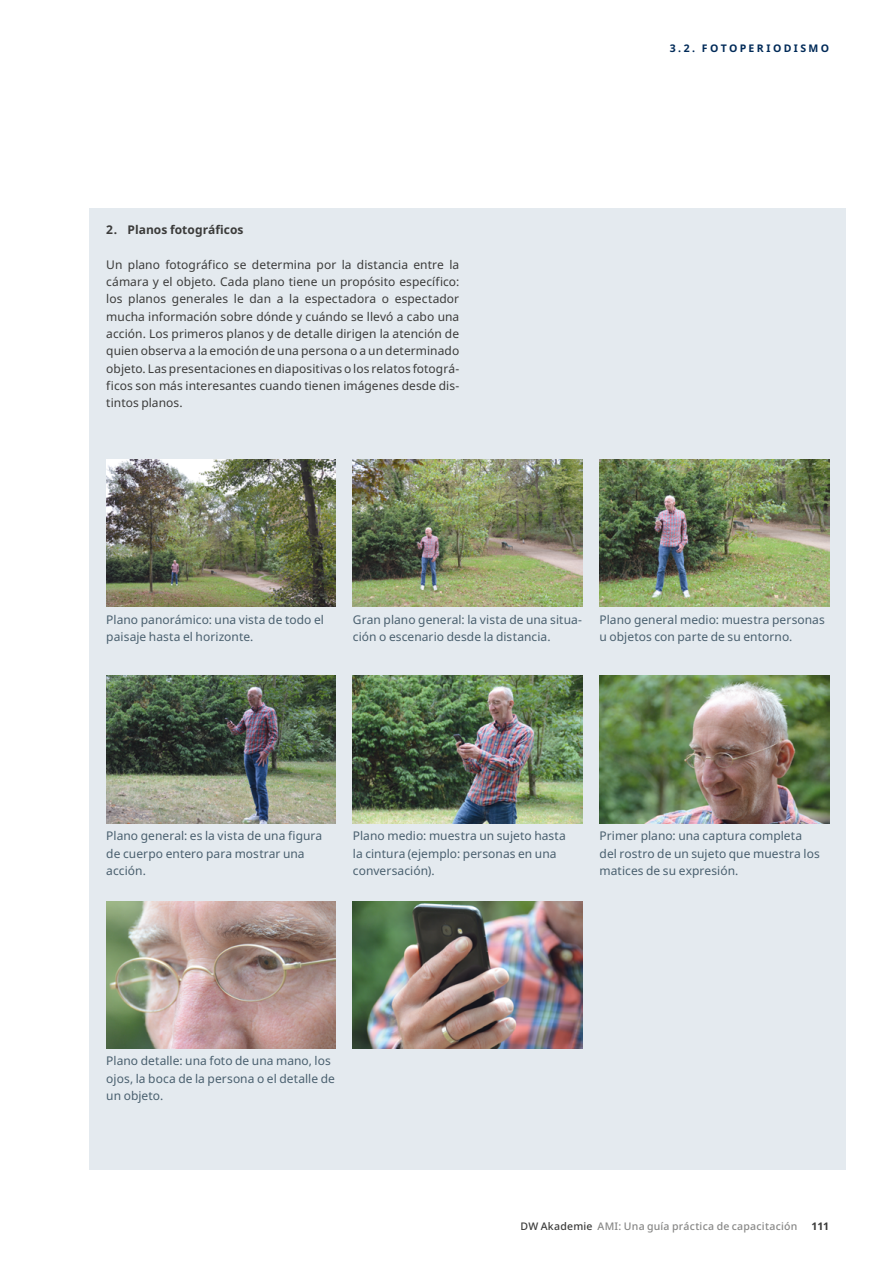
<style>
.page{position:relative;width:893px;height:1263px;background:#fff}
.page>*{position:absolute;margin:0;border:0;box-sizing:border-box;transform-origin:0 0}
.t1{font:12px/17.4px "Noto Sans";letter-spacing:.005em;color:#495f6e}
.t2{font:12px/17.4px "Noto Sans";letter-spacing:.005em;color:#3b3b3a;text-align:justify}
.t3{font:700 12px "Noto Sans";letter-spacing:.005em;color:#3b3b3a}
.t4{font:500 10.5px "Noto Sans";letter-spacing:.02em;color:#878786}
.t5{font:700 10.5px "Noto Sans";letter-spacing:.225em;color:#002a58}
.t6{font:700 10.5px "Noto Sans";color:#3b3b3a}
.s1{color:#3b3b3a}
</style>
<div class="page">
<div style="left:89px;top:208px;width:757px;height:961px;background:#e4eaef"></div>
<img style="left:106px;top:901px;width:230px;height:147px">
<img style="left:353px;top:901px;width:230px;height:147px">
<img style="left:106px;top:459px;width:230px;height:147px">
<img style="left:106px;top:676px;width:230px;height:147px">
<img style="left:353px;top:459px;width:230px;height:147px">
<img style="left:353px;top:676px;width:230px;height:147px">
<img style="left:600px;top:459px;width:229px;height:147px">
<img style="left:600px;top:676px;width:229px;height:147px">
<p class="t3" style="left:106px;top:221px;width:139px">2. Planos fotográficos</p>
<p class="t2" style="left:106px;top:256px;width:354px">Un plano fotográfico se determina por la distancia entre la cámara y el objeto. Cada plano tiene un propósito específico: los planos generales le dan a la espectadora o espectador mucha información sobre dónde y cuándo se llevó a cabo una acción. Los primeros planos y de detalle dirigen la atención de quien observa a la emoción de una persona o a un determinado objeto. Las presentaciones en diapositivas o los relatos fotográ&shy;ficos son más interesantes cuando tienen imágenes desde dis&shy;tintos planos.</p>
<p class="t5" style="left:670px;top:41px;width:161px">3.2. FOTOPERIODISMO</p>
<p class="t1" style="left:106px;top:611px;width:219px">Plano panorámico: una vista de todo el paisaje hasta el horizonte.</p>
<p class="t1" style="left:353px;top:611px;width:231px">Gran plano general: la vista de una situa&shy;ción o escenario desde la distancia.</p>
<p class="t1" style="left:600px;top:611px;width:227px">Plano general medio: muestra personas u objetos con parte de su entorno.</p>
<p class="t1" style="left:106px;top:828px;width:218px">Plano general: es la vista de una figura de cuerpo entero para mostrar una acción.</p>
<p class="t1" style="left:353px;top:828px;width:215px">Plano medio: muestra un sujeto hasta la cintura (ejemplo: personas en una conversación).</p>
<p class="t1" style="left:600px;top:828px;width:222px">Primer plano: una captura completa del rostro de un sujeto que muestra los matices de su expresión.</p>
<p class="t1" style="left:106px;top:1053px;width:230px">Plano detalle: una foto de una mano, los ojos, la boca de la persona o el detalle de un objeto.</p>
<p class="t4" style="left:520px;top:1219px;width:278px"><span class="s1">DW Akademie</span> AMI: Una guía práctica de capacitación</p>
<p class="t6" style="left:812px;top:1219px;width:19px">111</p>
</div>
